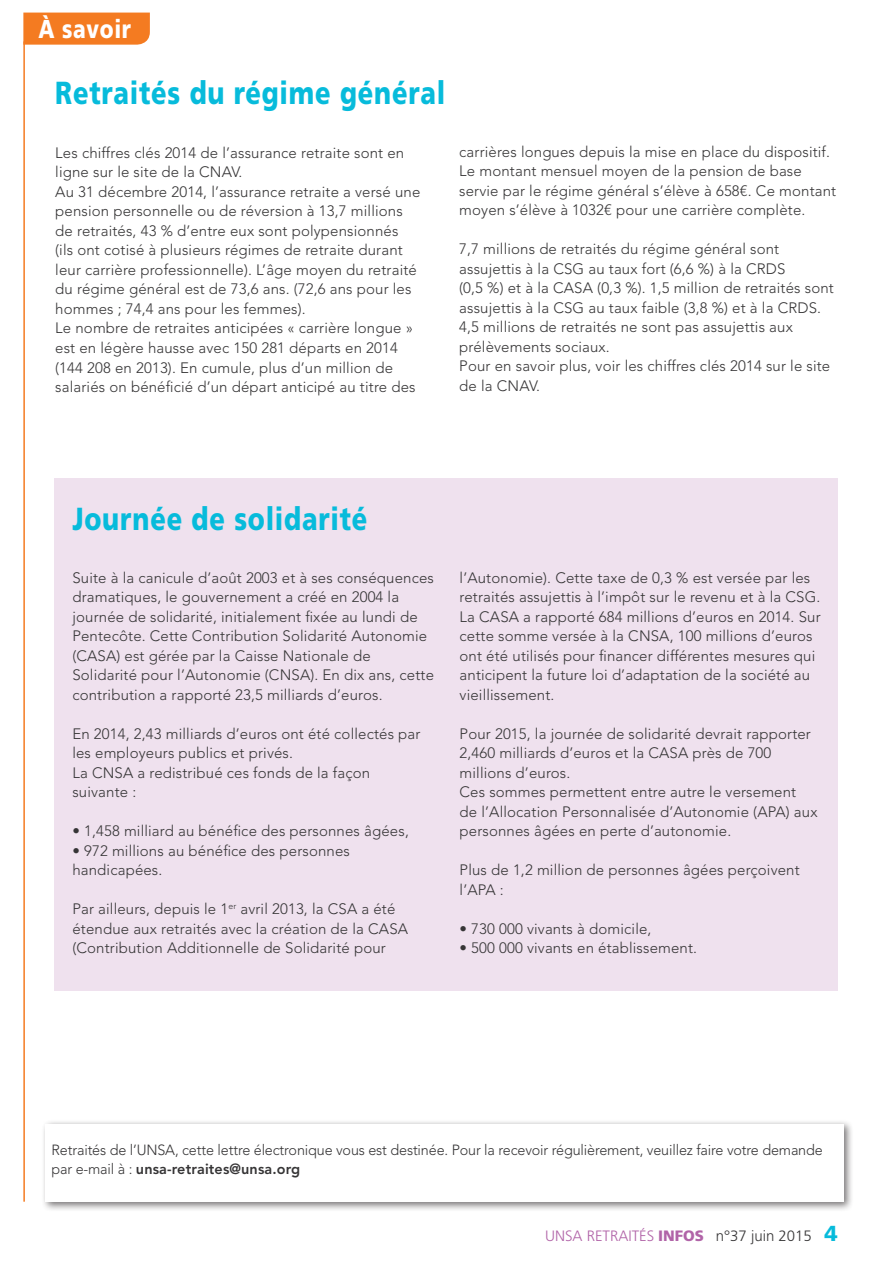
<style>
.page{position:relative;width:893px;height:1263px;background:#fff}
.page>*{position:absolute;margin:0;border:0;box-sizing:border-box;transform-origin:0 0}
.t1{font:900 31.8px "Frutiger LT Std";letter-spacing:.03em;color:#07bbdb;scale:.8 1}
.t2{font:900 25.95px "Frutiger LT Std";letter-spacing:.03em;color:#fff;scale:.8 1}
.t3{font:300 15px/19.5px "Avenir LT Std";letter-spacing:.01em;color:#363536}
.t4{font:300 15px "Frutiger LT Std";color:#b164a8}
.t5{font:300 14.7px/18.8px "Avenir LT Std";letter-spacing:-.01em;color:#363536}
.s1{font-weight:800}
.s2{font-weight:900}
.s3{color:#363536}
.s4{font-weight:900;font-size:21.75px;color:#07bbdb}
</style>
<div class="page">
<div style="left:23px;top:13px;width:127px;height:32px;background:#f47b21"></div>
<div style="left:41px;top:1119px;width:812px;height:93px;background:#231f20;opacity:.6"></div>
<div style="left:45px;top:1124px;width:798px;height:78px;background:#fff"></div>
<hr style="left:23px;top:41px;width:2px;height:1161px;background:#f47b21">
<div style="left:55px;top:478px;width:783px;height:513px;background:#efe1ee"></div>
<h2 class="t2" style="left:39px;top:13px;width:117px">À savoir</h2>
<h1 class="t1" style="left:55px;top:74px;width:489px">Retraités du régime général</h1>
<p class="t3" style="left:55px;top:143px;width:367px">Les chiffres clés 2014 de l’assurance retraite sont en ligne sur le site de la CNAV.<br>Au 31 décembre 2014, l’assurance retraite a versé une pension personnelle ou de réversion à 13,7 millions de retraités, 43 % d’entre eux sont polypensionnés<br>(ils ont cotisé à plusieurs régimes de retraite durant leur carrière professionnelle). L’âge moyen du retraité du régime général est de 73,6 ans. (72,6 ans pour les hommes ; 74,4 ans pour les femmes).<br>Le nombre de retraites anticipées « carrière longue » est en légère hausse avec 150 281 départs en 2014 (144 208 en 2013). En cumule, plus d’un million de salariés on bénéficié d’un départ anticipé au titre des</p>
<p class="t3" style="left:459px;top:142px;width:378px">carrières longues depuis la mise en place du dispositif.<br>Le montant mensuel moyen de la pension de base servie par le régime général s’élève à 658€. Ce montant moyen s’élève à 1032€ pour une carrière complète.</p>
<p class="t3" style="left:459px;top:240px;width:376px">7,7 millions de retraités du régime général sont assujettis à la CSG au taux fort (6,6 %) à la CRDS<br>(0,5 %) et à la CASA (0,3 %). 1,5 million de retraités sont assujettis à la CSG au taux faible (3,8 %) et à la CRDS.<br>4,5 millions de retraités ne sont pas assujettis aux prélèvements sociaux.<br>Pour en savoir plus, voir les chiffres clés 2014 sur le site de la CNAV.</p>
<h1 class="t1" style="left:72px;top:500px;width:370px">Journée de solidarité</h1>
<p class="t3" style="left:72px;top:568px;width:363px">Suite à la canicule d’août 2003 et à ses conséquences dramatiques, le gouvernement a créé en 2004 la journée de solidarité, initialement fixée au lundi de Pentecôte. Cette Contribution Solidarité Autonomie (CASA) est gérée par la Caisse Nationale de Solidarité pour l’Autonomie (CNSA). En dix ans, cette contribution a rapporté 23,5 milliards d’euros.</p>
<p class="t3" style="left:72px;top:724px;width:350px">En 2014, 2,43 milliards d’euros ont été collectés par les employeurs publics et privés.<br>La CNSA a redistribué ces fonds de la façon suivante :</p>
<p class="t3" style="left:72px;top:821px;width:338px">• 1,458 milliard au bénéfice des personnes âgées,</p>
<p class="t3" style="left:72px;top:841px;width:279px">• 972 millions au bénéfice des personnes handicapées.</p>
<p class="t3" style="left:72px;top:899px;width:337px">Par ailleurs, depuis le 1<sup>er</sup> avril 2013, la CSA a été étendue aux retraités avec la création de la CASA (Contribution Additionnelle de Solidarité pour</p>
<p class="t3" style="left:460px;top:568px;width:363px">l’Autonomie). Cette taxe de 0,3 % est versée par les retraités assujettis à l’impôt sur le revenu et à la CSG.<br>La CASA a rapporté 684 millions d’euros en 2014. Sur cette somme versée à la CNSA, 100 millions d’euros ont été utilisés pour financer différentes mesures qui anticipent la future loi d’adaptation de la société au vieillissement.</p>
<p class="t3" style="left:460px;top:724px;width:359px">Pour 2015, la journée de solidarité devrait rapporter 2,460 milliards d’euros et la CASA près de 700 millions d’euros.<br>Ces sommes permettent entre autre le versement de l’Allocation Personnalisée d’Autonomie (APA) aux personnes âgées en perte d’autonomie.</p>
<p class="t3" style="left:460px;top:860px;width:342px">Plus de 1,2 million de personnes âgées perçoivent l’APA :</p>
<p class="t3" style="left:460px;top:919px;width:193px">• 730 000 vivants à domicile,</p>
<p class="t3" style="left:460px;top:938px;width:239px">• 500 000 vivants en établissement.</p>
<p class="t5" style="left:52px;top:1140px;width:773px">Retraités de l’UNSA, cette lettre électronique vous est destinée. Pour la recevoir régulièrement, veuillez faire votre demande par e-mail à : <span class="s1">unsa-retraites@unsa.org</span></p>
<p class="t4" style="left:545px;top:1227px;width:294px">UNSA RETRAITÉS <span class="s2">INFOS</span> <span class="s3">n°37 juin 2015</span> <span class="s4">4</span></p>
</div>
